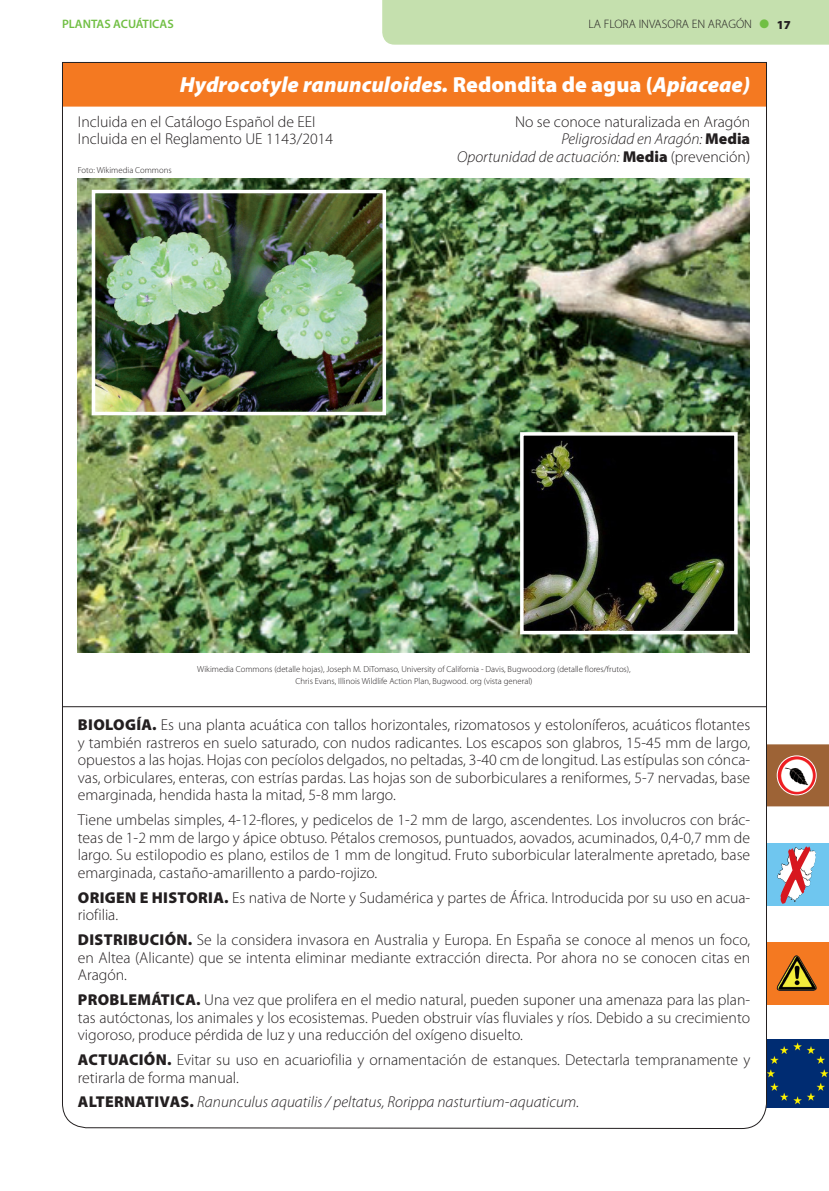
<style>
.page{position:relative;width:829px;height:1191px;background:#fff}
.page>*{position:absolute;margin:0;border:0;box-sizing:border-box;transform-origin:0 0}
.t1{font:italic 900 21.88px "Myriad Pro";color:#fff}
.t2{font:300 15.75px/17.7px "Myriad Pro";color:#231f20;text-align:justify}
.t3{font:italic 300 15.75px/17.7px "Myriad Pro";color:#231f20;text-align:right}
.t4{font:300 12.25px "Myriad Pro";color:#231f20}
.t5{font:600 12.25px "Myriad Pro";color:#71bf44}
.t6{font:300 8.75px/12.2px "Myriad Pro";color:#231f20;text-align:center}
.s1{color:#71bf44}
.s2{font-weight:900}
.s3{font-style:normal}
.s4{font-weight:900;font-style:normal}
</style>
<div class="page">
<img style="left:767px;top:1040px;width:61px;height:67px">
<div style="left:767px;top:744px;width:61px;height:62px;background:#9d6336"></div>
<div style="left:749px;top:843px;width:79px;height:62px;background:#6fc6ef"></div>
<div style="left:749px;top:943px;width:79px;height:62px;background:#f47921"></div>
<img style="left:777px;top:756px;width:39px;height:39px;border-radius:19px">
<div style="left:776px;top:755px;width:40px;height:40px;border:1px solid #fff;border-radius:50%"></div>
<svg style="left:776px;top:955px;width:41px;height:36px"></svg>
<div style="left:382px;top:0;width:446px;height:45px;background:#c5e0ae"></div>
<img style="left:62px;top:62px;width:705px;height:1067px">
<img style="left:97px;top:195px;width:284px;height:215px">
<div style="left:92px;top:190px;width:294px;height:225px;border:4px solid #fff"></div>
<hr style="left:62px;top:706px;width:704px;height:1px;background:#231f20">
<img style="left:525px;top:437px;width:207px;height:192px">
<div style="left:520px;top:432px;width:217px;height:202px;border:4px solid #fff"></div>
<svg style="left:780px;top:847px;width:30px;height:55px"></svg>
<p class="t5" style="left:62px;top:16px;width:113px">PLANTAS ACUÁTICAS</p>
<p class="t4" style="left:588px;top:17px;width:201px">LA FLORA INVASORA EN ARAGÓN <span class="s1">●</span> <span class="s2">17</span></p>
<h1 class="t1" style="left:180px;top:73px;width:571px">Hydrocotyle ranunculoides. <span class="s3">Redondita de agua (</span>Apiaceae)</h1>
<p class="t2" style="left:78px;top:113px;width:239px">Incluida en el Catálogo Español de EEI</p>
<p class="t2" style="left:515px;top:113px;width:237px">No se conoce naturalizada en Aragón</p>
<p class="t2" style="left:78px;top:131px;width:257px">Incluida en el Reglamento UE 1143/2014</p>
<p class="t3" style="left:457px;top:131px;width:294px">Peligrosidad en Aragón: <span class="s4">Media<br></span>Oportunidad de actuación: <span class="s4">Media</span> <span class="s3">(prevención)</span></p>
<p class="t6" style="left:78px;top:164px;width:95px">Foto: Wikimedia Commons</p>
<p class="t6" style="left:197px;top:663px;width:435px">Wikimedia Commons (detalle hojas), Joseph M. DiTomaso, University of California - Davis, Bugwood.org (detalle flores/frutos),<br>Chris Evans, Illinois Wildlife Action Plan, Bugwood. org (vista general)</p>
<p class="t2" style="left:78px;top:716px;width:674px"><span class="s2">BIOLOGÍA.</span> Es una planta acuática con tallos horizontales, rizomatosos y estoloníferos, acuáticos flotantes y también rastreros en suelo saturado, con nudos radicantes. Los escapos son glabros, 15-45 mm de largo, opuestos a las hojas. Hojas con pecíolos delgados, no peltadas, 3-40 cm de longitud. Las estípulas son cónca&shy;vas, orbiculares, enteras, con estrías pardas. Las hojas son de suborbiculares a reniformes, 5-7 nervadas, base emarginada, hendida hasta la mitad, 5-8 mm largo.</p>
<p class="t2" style="left:78px;top:811px;width:674px">Tiene umbelas simples, 4-12-flores, y pedicelos de 1-2 mm de largo, ascendentes. Los involucros con brác&shy;teas de 1-2 mm de largo y ápice obtuso. Pétalos cremosos, puntuados, aovados, acuminados, 0,4-0,7 mm de largo. Su estilopodio es plano, estilos de 1 mm de longitud. Fruto suborbicular lateralmente apretado, base emarginada, castaño-amarillento a pardo-rojizo.</p>
<p class="t2" style="left:78px;top:889px;width:674px"><span class="s2">ORIGEN E HISTORIA.</span> Es nativa de Norte y Sudamérica y partes de África. Introducida por su uso en acua&shy;riofilia.</p>
<p class="t2" style="left:78px;top:931px;width:674px"><span class="s2">DISTRIBUCIÓN.</span> Se la considera invasora en Australia y Europa. En España se conoce al menos un foco, en Altea (Alicante) que se intenta eliminar mediante extracción directa. Por ahora no se conocen citas en Aragón.</p>
<p class="t2" style="left:78px;top:991px;width:674px"><span class="s2">PROBLEMÁTICA.</span> Una vez que prolifera en el medio natural, pueden suponer una amenaza para las plan&shy;tas autóctonas, los animales y los ecosistemas. Pueden obstruir vías fluviales y ríos. Debido a su crecimiento vigoroso, produce pérdida de luz y una reducción del oxígeno disuelto.</p>
<p class="t2" style="left:78px;top:1051px;width:674px"><span class="s2">ACTUACIÓN.</span> Evitar su uso en acuariofilia y ornamentación de estanques. Detectarla tempranamente y retirarla de forma manual.</p>
<p class="t3" style="left:78px;top:1093px;width:503px"><span class="s4">ALTERNATIVAS.</span> Ranunculus aquatilis / peltatus, Rorippa nasturtium-aquaticum.</p>
</div>
